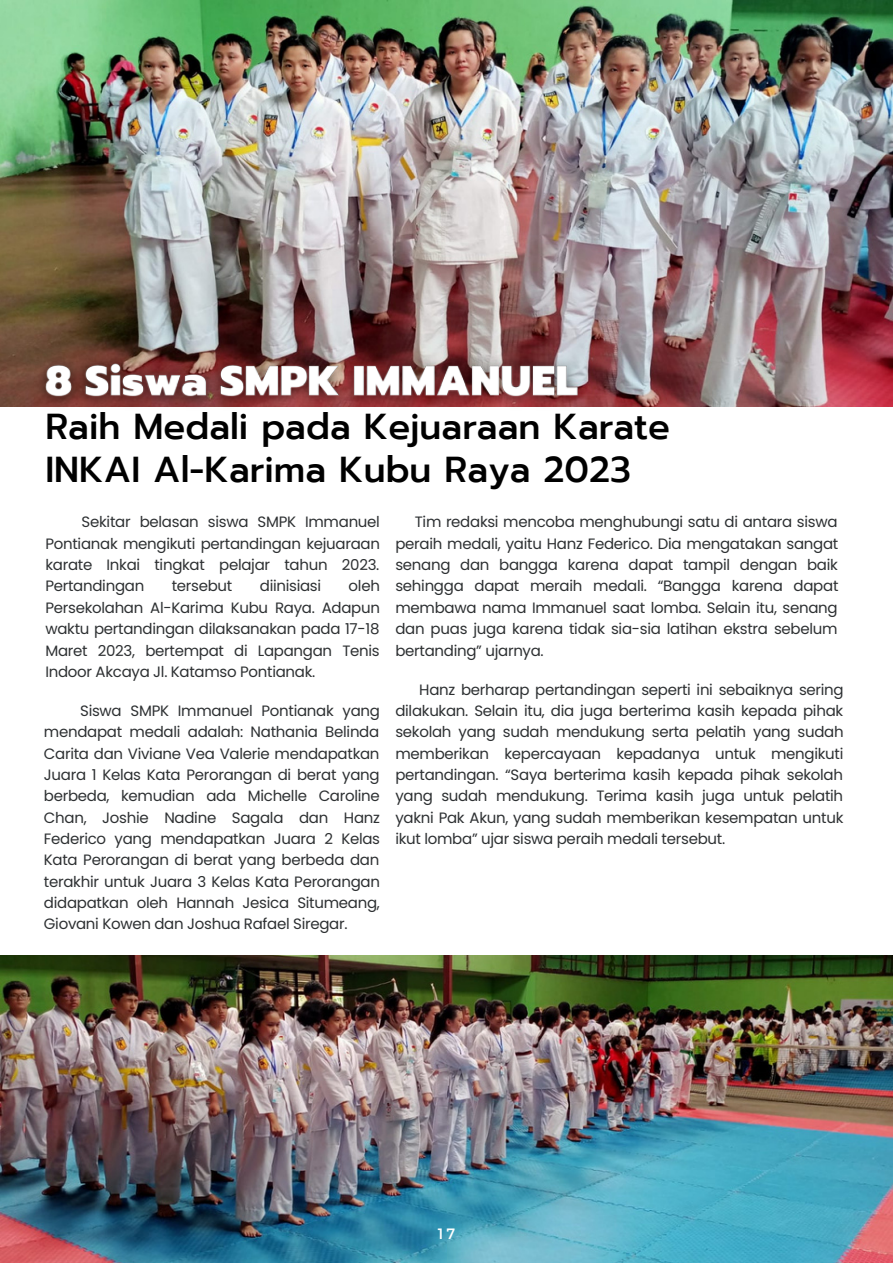
<style>
.page{position:relative;width:893px;height:1264px;background:#fff}
.page>*{position:absolute;margin:0;border:0;box-sizing:border-box;transform-origin:0 0}
.t1{font:500 36px "Prompt";color:#000}
.t2{font:15px/21.3px "Poppins";letter-spacing:-.02em;color:#2d3032;text-align:justify}
.t3{font:15px "Montserrat";color:#fff}
</style>
<div class="page">
<img style="left:0;top:0;width:892px;height:406px">
<img style="left:0;top:955px;width:892px;height:307px">
<img style="left:27px;top:332px;width:568px;height:75px">
<p class="t1" style="left:45px;top:400px;width:626px">Raih Medali pada Kejuaraan Karate</p>
<p class="t1" style="left:45px;top:442px;width:587px">INKAI Al-Karima Kubu Raya 2023</p>
<p class="t2" style="left:45px;top:511px;width:336px;text-indent:36px">Sekitar belasan siswa SMPK Immanuel Pontianak mengikuti pertandingan kejuaraan karate Inkai tingkat pelajar tahun 2023.<br>Pertandingan</p>
<p class="t2" style="left:395px;top:511px;width:444px;text-indent:19px">Tim redaksi mencoba menghubungi satu di antara siswa peraih medali, yaitu Hanz Federico. Dia mengatakan sangat senang dan bangga karena dapat tampil dengan baik sehingga dapat meraih medali. “Bangga karena dapat membawa nama Immanuel saat lomba. Selain itu, senang dan puas juga karena tidak sia-sia latihan ekstra sebelum bertanding” ujarnya.</p>
<p class="t2" style="left:395px;top:678px;width:450px;text-indent:24px">Hanz berharap pertandingan seperti ini sebaiknya sering dilakukan. Selain itu, dia juga berterima kasih kepada pihak sekolah yang sudah mendukung serta pelatih yang sudah memberikan kepercayaan kepadanya untuk mengikuti pertandingan. “Saya berterima kasih kepada pihak sekolah yang sudah mendukung. Terima kasih juga untuk pelatih yakni Pak Akun, yang sudah memberikan kesempatan untuk ikut lomba” ujar siswa peraih medali tersebut.</p>
<p class="t2" style="left:172px;top:575px;width:62px">tersebut</p>
<p class="t2" style="left:260px;top:575px;width:63px">diinisiasi</p>
<p class="t2" style="left:45px;top:575px;width:336px;text-indent:303px">oleh Persekolahan Al-Karima Kubu Raya. Adapun waktu pertandingan dilaksanakan pada 17-18<br>Maret 2023, bertempat di Lapangan Tenis Indoor Akcaya Jl. Katamso Pontianak.</p>
<p class="t2" style="left:44px;top:700px;width:337px;text-indent:36px">Siswa SMPK Immanuel Pontianak yang mendapat medali adalah: Nathania Belinda Carita dan Viviane Vea Valerie mendapatkan Juara 1 Kelas Kata Perorangan di berat yang berbeda, kemudian ada Michelle Caroline Chan, Joshie Nadine Sagala dan Hanz Federico yang mendapatkan Juara 2 Kelas Kata Perorangan di berat yang berbeda dan terakhir untuk Juara 3 Kelas Kata Perorangan didapatkan oleh Hannah Jesica Situmeang, Giovani Kowen dan Joshua Rafael Siregar.</p>
<p class="t3" style="left:437px;top:1223px;width:19px">17</p>
</div>
